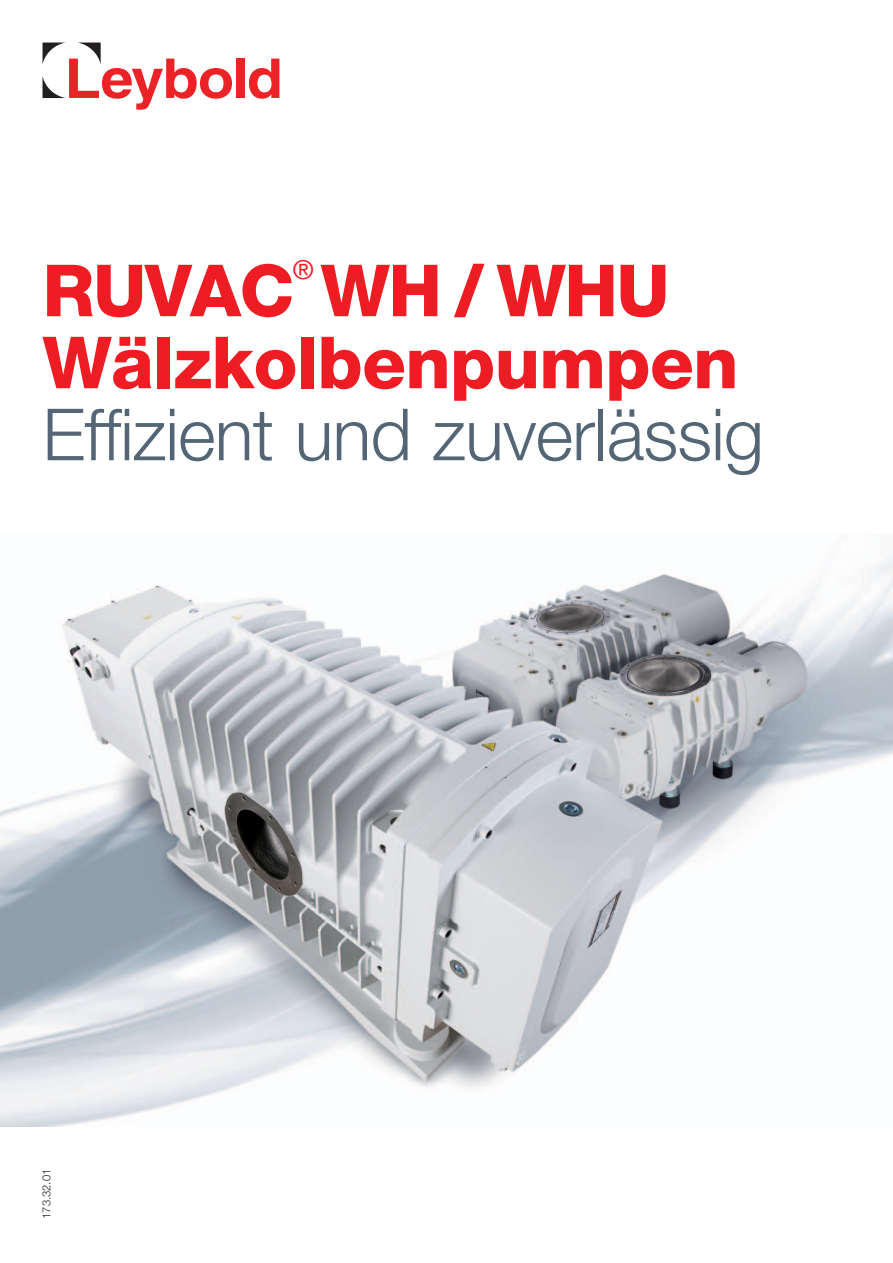
<style>
.page{position:relative;width:893px;height:1263px;background:#fff}
.page>*{position:absolute;margin:0;border:0;box-sizing:border-box;transform-origin:0 0}
.t1{font:800 72px "Helvetica Neue LT Std";letter-spacing:-.01em;color:#ee1d23}
.t2{font:300 72px "Helvetica Neue LT Std";letter-spacing:-.01em;color:#546675}
.t3{font:26.25px "Helvetica Neue LT Std";color:#ee1d23}
.t4{font:300 11.25px "Helvetica Neue LT Std";color:#231f20}
</style>
<div class="page">
<div style="left:236px;top:59px;width:8px;height:39px;background:#eb2326"></div>
<svg style="left:249px;top:59px;width:30px;height:40px"></svg>
<svg style="left:43px;top:43px;width:189px;height:67px"></svg>
<img style="left:0;top:553px;width:893px;height:573px">
<p class="t3" style="left:293px;top:254px;width:22px">®</p>
<p class="t1" style="left:43px;top:248px;width:629px">RUVAC WH / WHU</p>
<p class="t1" style="left:42px;top:320px;width:698px">Wälzkolbenpumpen</p>
<p class="t2" style="left:42px;top:391px;width:723px">Effizient und zuverlässig</p>
<p class="t4" style="left:40px;top:1219px;width:52px;rotate:-90deg">173.32.01</p>
</div>
